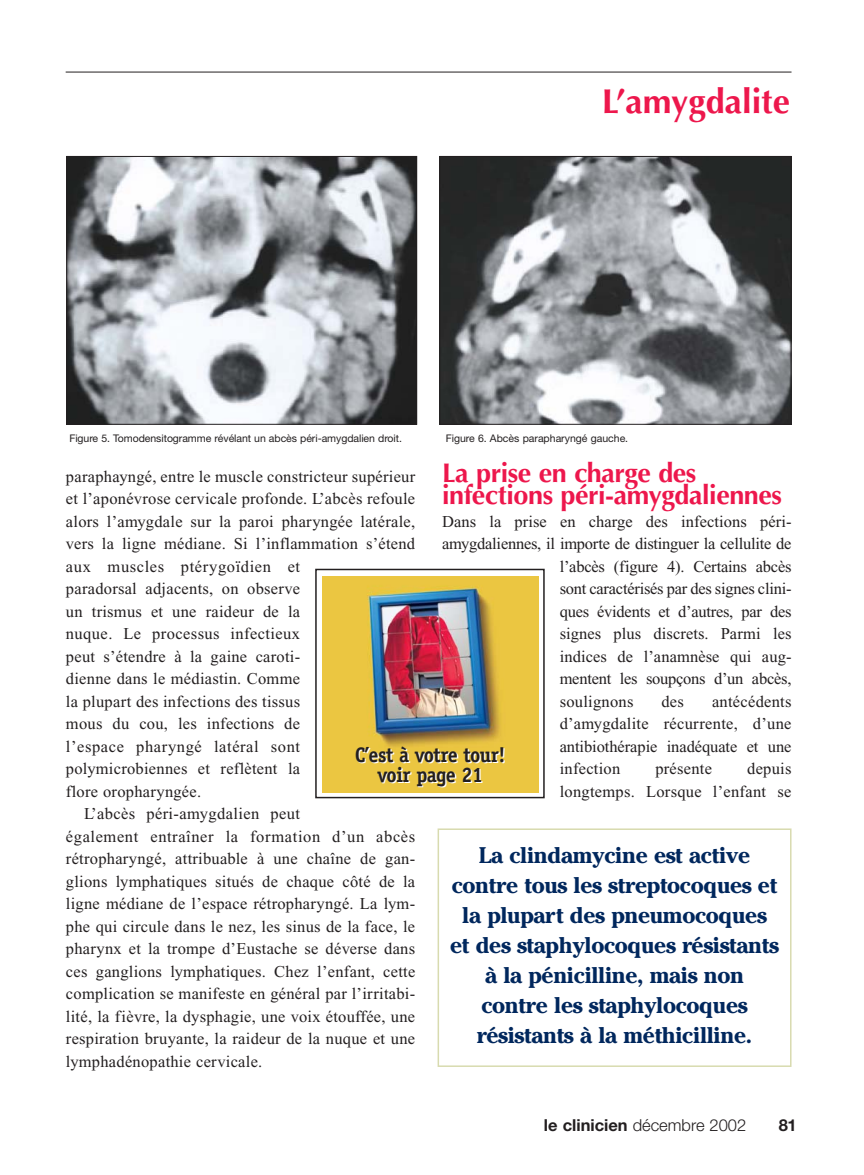
<style>
.page{position:relative;width:864px;height:1175px;background:#fff}
.page>*{position:absolute;margin:0;border:0;box-sizing:border-box;transform-origin:0 0}
.t1{font:700 34.5px "Optima";color:#ed174c}
.t2{font:700 27px/22.5px "Optima";letter-spacing:-.015em;color:#ed174c}
.t3{font:700 22.5px/30px "Cheltenham";letter-spacing:-.015em;color:#00275d;text-align:center}
.t4{font:700 21px/19.5px "Officina Serif";letter-spacing:-.03em;color:#231f20;text-align:center;scale:.95 1}
.t5{font:16.5px/22.5px "Times New Roman";letter-spacing:.015em;color:#231f20;text-align:justify}
.t6{font:16.5px "Times New Roman";letter-spacing:-.015em;color:#231f20}
.t7{font:16.5px "Times New Roman";letter-spacing:.035em;color:#231f20}
.t8{font:300 16.5px "Helvetica Neue";color:#231f20}
.t9{font:700 16.5px "Helvetica Neue";color:#231f20}
.t10{font:10.5px "Helvetica Neue";letter-spacing:-.005em;color:#231f20}
.s1{font-weight:700}
</style>
<div class="page">
<hr style="left:66px;top:72px;width:726px;height:1px;background:#231f20">
<img style="left:68px;top:158px;width:347px;height:264px">
<div style="left:66px;top:156px;width:351px;height:268px;border:1px solid #231f20"></div>
<img style="left:441px;top:158px;width:348px;height:264px">
<div style="left:439px;top:156px;width:352px;height:268px;border:1px solid #231f20"></div>
<div style="left:438px;top:828px;width:354px;height:238px;border:2px solid #d8dbaf"></div>
<div style="left:315px;top:568px;width:230px;height:230px;border:2px solid #231f20"></div>
<img style="left:322px;top:576px;width:216px;height:216px">
<h1 class="t1" style="left:602px;top:87px;width:190px">L’amygdalite</h1>
<p class="t10" style="left:69px;top:434px;width:334px">Figure 5. Tomodensitogramme révélant un abcès péri-amygdalien droit.</p>
<p class="t10" style="left:446px;top:434px;width:184px">Figure 6. Abcès parapharyngé gauche.</p>
<h2 class="t2" style="left:442px;top:464px;width:341px">La prise en charge des infections péri-amygdaliennes</h2>
<p class="t5" style="left:442px;top:511px;width:351px">Dans la prise en charge des infections péri-</p>
<p class="t6" style="left:442px;top:538px;width:351px">amygdaliennes, il importe de distinguer la cellulite de</p>
<p class="t6" style="left:560px;top:560px;width:233px">l’abcès (figure 4). Certains abcès</p>
<p class="t6" style="left:560px;top:583px;width:233px">sont caractérisés par des signes clini-</p>
<p class="t6" style="left:560px;top:605px;width:233px">ques évidents et d’autres, par des</p>
<p class="t5" style="left:560px;top:624px;width:233px">signes plus discrets. Parmi les</p>
<p class="t5" style="left:560px;top:646px;width:233px">indices de l’anamnèse qui aug-</p>
<p class="t6" style="left:560px;top:673px;width:233px">mentent les soupçons d’un abcès,</p>
<p class="t5" style="left:560px;top:691px;width:75px">soulignons</p>
<p class="t5" style="left:662px;top:691px;width:24px">des</p>
<p class="t5" style="left:66px;top:466px;width:351px">paraphayngé, entre le muscle constricteur supérieur</p>
<p class="t5" style="left:66px;top:489px;width:351px">et l’aponévrose cervicale profonde. L’abcès refoule</p>
<p class="t5" style="left:66px;top:511px;width:351px">alors l’amygdale sur la paroi pharyngée latérale,</p>
<p class="t5" style="left:66px;top:534px;width:351px">vers la ligne médiane. Si l’inflammation s’étend</p>
<p class="t7" style="left:66px;top:560px;width:236px">aux muscles ptérygoïdien et</p>
<p class="t5" style="left:66px;top:579px;width:236px">paradorsal adjacents, on observe</p>
<p class="t5" style="left:66px;top:601px;width:236px">un trismus et une raideur de la</p>
<p class="t5" style="left:66px;top:624px;width:236px">nuque. Le processus infectieux</p>
<p class="t5" style="left:66px;top:646px;width:236px">peut s’étendre à la gaine caroti-</p>
<p class="t5" style="left:66px;top:669px;width:236px">dienne dans le médiastin. Comme</p>
<p class="t5" style="left:66px;top:691px;width:236px">la plupart des infections des tissus</p>
<p class="t5" style="left:66px;top:714px;width:236px">mous du cou, les infections de</p>
<p class="t7" style="left:66px;top:740px;width:236px">l’espace pharyngé latéral sont</p>
<p class="t5" style="left:66px;top:759px;width:236px">polymicrobiennes et reflètent la</p>
<p class="t5" style="left:66px;top:781px;width:137px">flore oropharyngée.</p>
<p class="t5" style="left:84px;top:804px;width:218px">L’abcès péri-amygdalien peut</p>
<p class="t7" style="left:66px;top:830px;width:351px">également entraîner la formation d’un abcès</p>
<p class="t5" style="left:66px;top:849px;width:351px">rétropharyngé, attribuable à une chaîne de gan-</p>
<p class="t5" style="left:66px;top:871px;width:351px">glions lymphatiques situés de chaque côté de la</p>
<p class="t5" style="left:66px;top:894px;width:351px">ligne médiane de l’espace rétropharyngé. La lym-</p>
<p class="t5" style="left:66px;top:916px;width:351px">phe qui circule dans le nez, les sinus de la face, le</p>
<p class="t5" style="left:66px;top:939px;width:351px">pharynx et la trompe d’Eustache se déverse dans</p>
<p class="t5" style="left:66px;top:961px;width:351px">ces ganglions lymphatiques. Chez l’enfant, cette</p>
<p class="t5" style="left:66px;top:984px;width:351px">complication se manifeste en général par l’irritabi-</p>
<p class="t5" style="left:66px;top:1006px;width:351px">lité, la fièvre, la dysphagie, une voix étouffée, une</p>
<p class="t5" style="left:66px;top:1029px;width:351px">respiration bruyante, la raideur de la nuque et une</p>
<p class="t5" style="left:66px;top:1051px;width:198px">lymphadénopathie cervicale.</p>
<p class="t5" style="left:560px;top:691px;width:233px;text-indent:152px">antécédents d’amygdalite récurrente, d’une antibiothérapie inadéquate et une infection</p>
<p class="t4" style="left:355px;top:747px;width:160px">C’est à votre tour! voir page 21</p>
<p class="t5" style="left:560px;top:759px;width:233px;text-align:right">depuis<br>longtemps. Lorsque l’enfant se</p>
<p class="t5" style="left:655px;top:759px;width:58px">présente</p>
<h3 class="t3" style="left:450px;top:842px;width:330px">La clindamycine est active contre tous les streptocoques et la plupart des pneumocoques et des staphylocoques résistants à la pénicilline, mais non contre les staphylocoques résistants à la méthicilline.</h3>
<p class="t8" style="left:544px;top:1119px;width:204px"><span class="s1">le clinicien</span> décembre 2002</p>
<p class="t9" style="left:779px;top:1119px;width:19px">81</p>
</div>
